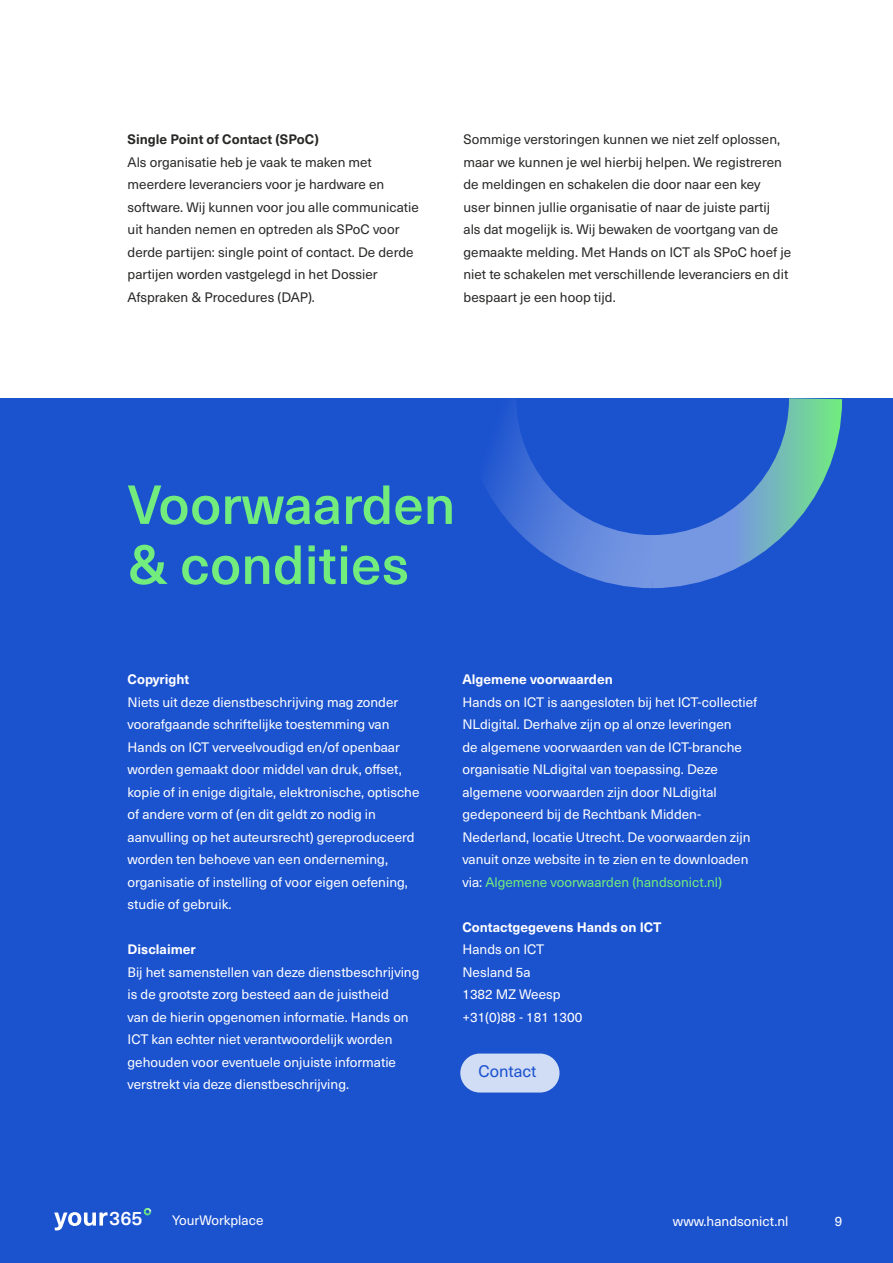
<style>
.page{position:relative;width:893px;height:1263px;background:#fff}
.page>*{position:absolute;margin:0;border:0;box-sizing:border-box;transform-origin:0 0}
.t1{font:500 54px/60px "Neue Haas Unica W1 G";color:#72ed7d}
.t2{font:500 19.2px "Neue Haas Unica W1 G";color:#fff}
.t3{font:16.5px "Neue Haas Unica W1 G";color:#1b52ce}
.t4{font:13.5px/22.5px "Neue Haas Unica W1 G";color:#fff}
.t5{font:13.5px/22.5px "Neue Haas Unica W1 G";color:#282827}
.t6{font:700 13.5px "Neue Haas Unica W1 G";color:#fff}
.t7{font:700 13.5px "Neue Haas Unica W1 G";color:#282827}
.s1{color:#72ed7d}
</style>
<div class="page">
<div style="left:0;top:399px;width:893px;height:864px;background:#1b52ce"></div>
<svg style="left:706px;top:398px;width:138px;height:182px"></svg>
<svg style="left:461px;top:398px;width:245px;height:191px"></svg>
<div style="left:460px;top:1053px;width:99px;height:39px;background:#d1dcf5;border-radius:19px"></div>
<svg style="left:54px;top:1212px;width:54px;height:18px"></svg>
<svg style="left:143px;top:1207px;width:9px;height:9px"></svg>
<p class="t7" style="left:128px;top:129px;width:193px">Single Point of Contact (SPoC)</p>
<p class="t5" style="left:128px;top:150px;width:293px">Als organisatie heb je vaak te maken met meerdere leveranciers voor je hardware en software. Wij kunnen voor jou alle communicatie uit handen nemen en optreden als SPoC voor derde partijen: single point of contact. De derde partijen worden vastgelegd in het Dossier Afspraken &amp; Procedures (DAP).</p>
<p class="t5" style="left:463px;top:127px;width:329px">Sommige verstoringen kunnen we niet zelf oplossen, maar we kunnen je wel hierbij helpen. We registreren de meldingen en schakelen die door naar een key<br>user binnen jullie organisatie of naar de juiste partij<br>als dat mogelijk is. Wij bewaken de voortgang van de gemaakte melding. Met Hands on ICT als SPoC hoef je niet te schakelen met verschillende leveranciers en dit bespaart je een hoop tijd.</p>
<h1 class="t1" style="left:128px;top:471px;width:329px">Voorwaarden &amp; condities</h1>
<p class="t6" style="left:128px;top:669px;width:63px">Copyright</p>
<p class="t4" style="left:128px;top:690px;width:293px">Niets uit deze dienstbeschrijving mag zonder voorafgaande schriftelijke toestemming van Hands on ICT verveelvoudigd en/of openbaar worden gemaakt door middel van druk, offset, kopie of in enige digitale, elektronische, optische of andere vorm of (en dit geldt zo nodig in aanvulling op het auteursrecht) gereproduceerd worden ten behoeve van een onderneming, organisatie of instelling of voor eigen oefening, studie of gebruik.</p>
<p class="t6" style="left:128px;top:939px;width:70px">Disclaimer</p>
<p class="t4" style="left:128px;top:960px;width:293px">Bij het samenstellen van deze dienstbeschrijving is de grootste zorg besteed aan de juistheid<br>van de hierin opgenomen informatie. Hands on ICT kan echter niet verantwoordelijk worden gehouden voor eventuele onjuiste informatie verstrekt via deze dienstbeschrijving.</p>
<p class="t6" style="left:462px;top:669px;width:152px">Algemene voorwaarden</p>
<p class="t4" style="left:462px;top:690px;width:296px">Hands on ICT is aangesloten bij het ICT-collectief NLdigital. Derhalve zijn op al onze leveringen<br>de algemene voorwaarden van de ICT-branche organisatie NLdigital van toepassing. Deze algemene voorwaarden zijn door NLdigital gedeponeerd bij de Rechtbank Midden-Nederland, locatie Utrecht. De voorwaarden zijn vanuit onze website in te zien en te downloaden via: <span class="s1">Algemene voorwaarden (handsonict.nl)</span></p>
<p class="t6" style="left:462px;top:917px;width:200px">Contactgegevens Hands on ICT</p>
<p class="t4" style="left:462px;top:937px;width:121px">Hands on ICT<br>Nesland 5a<br>1382 MZ Weesp +31(0)88 - 181 1300</p>
<p class="t3" style="left:478px;top:1059px;width:60px">Contact</p>
<h2 class="t2" style="left:109px;top:1204px;width:35px">365</h2>
<p class="t4" style="left:172px;top:1209px;width:93px">YourWorkplace</p>
<p class="t4" style="left:673px;top:1209px;width:117px">www.handsonict.nl</p>
<p class="t4" style="left:835px;top:1209px;width:9px">9</p>
</div>
